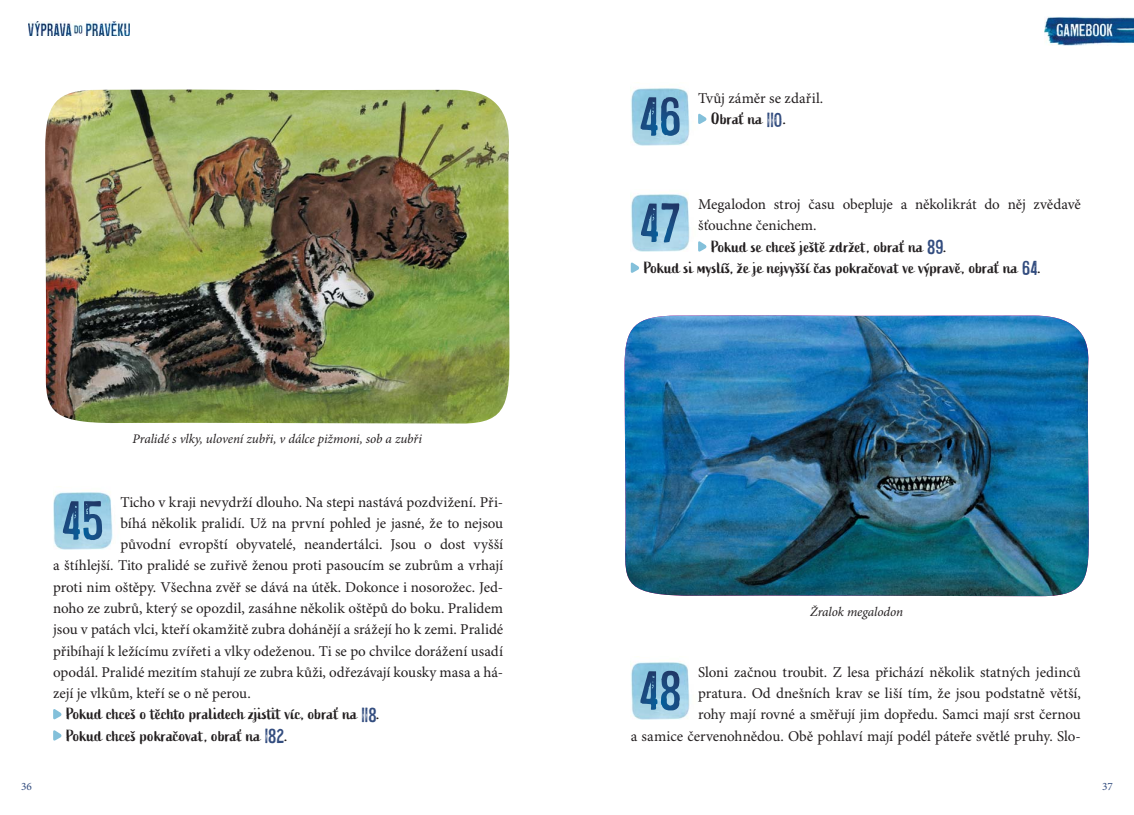
<style>
.page{position:relative;width:1134px;height:815px;background:#fff}
.page>*{position:absolute;margin:0;border:0;box-sizing:border-box;transform-origin:0 0}
.t1{font:16.25px/21.2px "Active";color:#231f20;scale:1.15 1}
.t2{font:15px/21.2px "Minion Pro";color:#231f20}
.t3{font:italic 13.12px "Minion Pro";letter-spacing:-.005em;color:#231f20}
.t4{font:11.25px "Minion Pro";color:#334d7f}
.s1{font-family:"Coldsmith Pro";font-size:21.25px;color:#334d7f}
</style>
<div class="page">
<img style="left:28px;top:21px;width:101px;height:15px">
<img style="left:1044px;top:17px;width:90px;height:29px">
<img style="left:53px;top:492px;width:60px;height:57px">
<svg style="left:63px;top:501px;width:39px;height:39px;background:#598bb1"></svg>
<svg style="left:53px;top:709px;width:9px;height:11px"></svg>
<svg style="left:53px;top:730px;width:9px;height:11px"></svg>
<img style="left:631px;top:88px;width:59px;height:57px">
<svg style="left:641px;top:97px;width:39px;height:39px;background:#5587ae"></svg>
<svg style="left:698px;top:113px;width:9px;height:11px"></svg>
<img style="left:631px;top:194px;width:59px;height:58px">
<svg style="left:641px;top:203px;width:38px;height:39px"></svg>
<svg style="left:698px;top:241px;width:9px;height:11px"></svg>
<svg style="left:631px;top:262px;width:8px;height:11px"></svg>
<img style="left:624px;top:315px;width:465px;height:281px">
<img style="left:45px;top:89px;width:465px;height:335px">
<img style="left:631px;top:662px;width:59px;height:57px">
<svg style="left:640px;top:671px;width:40px;height:39px;background:#5486ad"></svg>
<p class="t2" style="left:698px;top:89px;width:127px">Tvůj záměr se zdařil.</p>
<p class="t1" style="left:711px;top:111px;width:67px">Obrať na <span class="s1">110</span>.</p>
<p class="t3" style="left:133px;top:434px;width:291px">Pralidé s vlky, ulovení zubři, v dálce pižmoni, sob a zubři</p>
<p class="t2" style="left:120px;top:493px;width:384px">Ticho v kraji nevydrží dlouho. Na stepi nastává pozdvižení. Při-</p>
<p class="t2" style="left:120px;top:514px;width:384px">bíhá několik pralidí. Už na první pohled je ja sné, že to nejsou</p>
<p class="t2" style="left:120px;top:535px;width:384px">původní evropští obyvatelé, neandertálci. Jsou o dost vyšší</p>
<p class="t2" style="left:53px;top:556px;width:452px">a štíhlejší. Tito pralidé se zuřivě ženou proti pasoucím se zubrům a vrhají</p>
<p class="t2" style="left:53px;top:578px;width:451px">proti nim oštěpy. Všechna zvěř se dává na útěk. Dokonce i nosorožec. Jed-</p>
<p class="t2" style="left:53px;top:599px;width:451px">noho ze zubrů, který se opozdil, zasáhne několik oštěpů do boku. Pralidem</p>
<p class="t2" style="left:53px;top:620px;width:452px">jsou v patách vlci, kteří okamžitě zubra dohánějí a srážejí ho k zemi. Pralidé</p>
<p class="t2" style="left:53px;top:641px;width:451px">přibíhají k ležícímu zvířeti a vlky odeženou. Ti se po chvilce dorážení usadí</p>
<p class="t2" style="left:53px;top:663px;width:451px">opodál. Pralidé mezitím stahují ze zubra kůži, odřezávají kousky masa a há-</p>
<p class="t2" style="left:53px;top:684px;width:199px">zejí je vlkům, kteří se o ně perou.</p>
<p class="t1" style="left:67px;top:706px;width:274px">Pokud chceš o těchto pralidech zjistit víc, obrať na <span class="s1">118</span>.<br>Pokud chceš pokračovat, obrať na <span class="s1">182</span>.</p>
<p class="t2" style="left:698px;top:195px;width:384px">Megalodon stroj času obepluje a několikrát do něj zvědavě šťouchne čeniche m.</p>
<p class="t1" style="left:644px;top:238px;width:347px;text-indent:67px">Pokud se chceš ještě zdržet, obrať na <span class="s1">89</span>.<br>Pokud si myslíš, že je nejvyšší čas pokračovat ve výpravě, obrať na <span class="s1">64</span>.</p>
<p class="t3" style="left:810px;top:607px;width:95px">Žralok megalodon</p>
<p class="t2" style="left:631px;top:663px;width:452px;text-align:right">Sloni začnou troubit. Z lesa přichází několik statných jedinců<br>pratura. Od dnešních krav se li ší tím, že jsou podstatně větší,<br>rohy mají rovné a směřují jim dopředu. Samci mají srst černou<br>a samice červenohnědou. Obě pohlaví mají podél páteře světlé pruhy. Slo-</p>
<p class="t4" style="left:21px;top:782px;width:12px">36</p>
<p class="t4" style="left:1102px;top:782px;width:12px">37</p>
</div>
